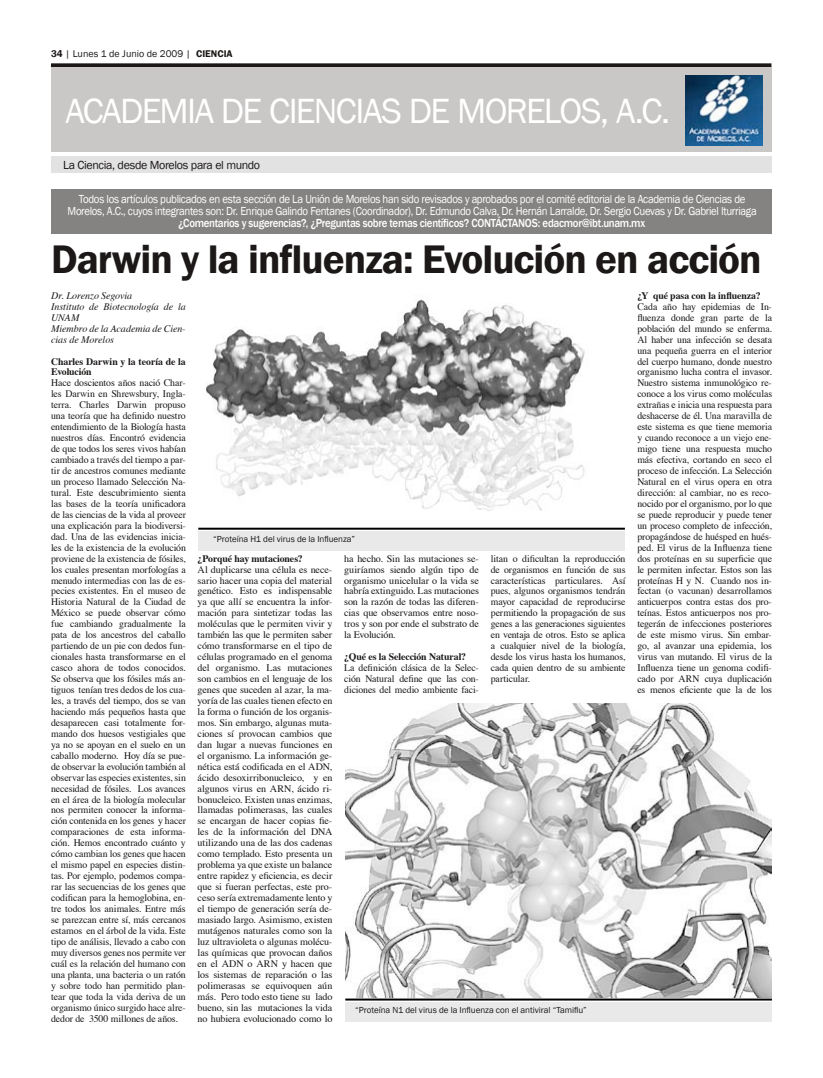
<style>
.page{position:relative;width:823px;height:1078px;background:#fff}
.page>*{position:absolute;margin:0;border:0;box-sizing:border-box;transform-origin:0 0}
.t1{font:600 41px "Franklin Gothic";letter-spacing:-.025em;color:#1b1817}
.t2{font:36px "Franklin Gothic";letter-spacing:-.045em;color:#fff}
.t3{font:12px/12px "Franklin Gothic";letter-spacing:-.03em;color:#fff;text-align:center;scale:.9 1}
.t4{font:500 12px "Franklin Gothic";letter-spacing:-.03em;color:#fff;scale:.9 1}
.t5{font:12px "Franklin Gothic";letter-spacing:-.03em;color:#1b1817}
.t6{font:10px/10.9px "Times";letter-spacing:-.01em;color:#1b1817;text-align:justify}
.t7{font:700 10px/10.9px "Times";letter-spacing:-.01em;color:#1b1817}
.t8{font:italic 10px/10.9px "Times";color:#1b1817}
.t9{font:10px "Franklin Gothic";color:#1b1817}
.t10{font:600 10px "Franklin Gothic";color:#1b1817}
.t11{font:9px "Franklin Gothic";letter-spacing:-.005em;color:#1b1817}
.s1{font-weight:600}
</style>
<div class="page">
<svg style="left:51px;top:63px;width:720px;height:4px;background:#2f2c2b"></svg>
<div style="left:51px;top:67px;width:720px;height:85px;background:#c9c8c6"></div>
<div style="left:51px;top:156px;width:720px;height:17px;background:#e2e2e2"></div>
<div style="left:51px;top:189px;width:720px;height:44px;background:#858382"></div>
<img style="left:685px;top:75px;width:77px;height:70px">
<img style="left:206px;top:299px;width:379px;height:212px">
<hr style="left:198px;top:527px;width:426px;height:2px;background:#000">
<div style="left:198px;top:531px;width:426px;height:19px;background:#e9e9e9"></div>
<img style="left:345px;top:703px;width:426px;height:294px">
<hr style="left:345px;top:998px;width:426px;height:2px;background:#000">
<div style="left:345px;top:1001px;width:426px;height:20px;background:#e9e9e9"></div>
<p class="t9" style="left:51px;top:47px;width:141px"><span class="s1">34</span> | Lunes 1 de Junio de 2009 |</p>
<p class="t10" style="left:196px;top:47px;width:38px">CIENCIA</p>
<h2 class="t2" style="left:65px;top:90px;width:605px">ACADEMIA DE CIENCIAS DE MORELOS, A.C.</h2>
<p class="t5" style="left:63px;top:158px;width:198px">La Ciencia, desde Morelos para el mundo</p>
<p class="t3" style="left:67px;top:193px;width:766px">Todos los artículos publicados en esta sección de La Unión de Morelos han sido revisados y aprobados por el comité editorial de la Academia de Ciencias de<br>Morelos, A.C., cuyos integrantes son: Dr. Enrique Galindo Fentanes (Coordinador), Dr. Edmundo Calva, Dr. Hernán Larralde, Dr. Sergio Cuevas y Dr. Gabriel Iturriaga</p>
<p class="t4" style="left:178px;top:216px;width:520px">¿Comentarios y sugerencias?, ¿Preguntas sobre temas científicos? CONTÁCTANOS: edacmor@ibt.unam.mx</p>
<h1 class="t1" style="left:51px;top:235px;width:711px">Darwin y la influenza: Evolución en acción</h1>
<p class="t8" style="left:51px;top:291px;width:136px">Dr. Lorenzo Segovia<br>Instituto de Biotecnología de la<br>UNAM<br>Miembro de la Academia de Cien&shy;cias de Morelos</p>
<p class="t7" style="left:51px;top:356px;width:136px">Charles Darwin y la teoría de la<br>Evolución</p>
<p class="t6" style="left:51px;top:378px;width:136px">Hace doscientos años nació Char&shy;les Darwin en Shrewsbury, Ingla&shy;terra. Charles Darwin propuso una teoría que ha definido nuestro entendimiento de la Biología hasta nuestros días. Encontró evidencia de que todos los seres vivos habían cambiado a través del tiempo a par&shy;tir de ancestros comunes mediante un proceso llamado Selección Na&shy;tural. Este descubrimiento sienta las bases de la teoría unificadora de las ciencias de la vida al proveer una explicación para la biodiversi&shy;dad. Una de las evidencias inicia&shy;les de la existencia de la evolución proviene de la existencia de fósiles, los cuales presentan morfologías a menudo intermedias con las de es&shy;pecies existentes. En el museo de Historia Natural de la Ciudad de México se puede observar cómo fue cambiando gradualmente la pata de los ancestros del caballo partiendo de un pie con dedos fun&shy;cionales hasta transformarse en el casco ahora de todos conocidos.<br>Se observa que los fósiles más an&shy;tiguos tenían tres dedos de los cua&shy;les, a través del tiempo, dos se van haciendo más pequeños hasta que desaparecen casi totalmente for&shy;mando dos huesos vestigiales que ya no se apoyan en el suelo en un caballo moderno. Hoy día se pue&shy;de observar la evolución también al observar las especies existentes, sin necesidad de fósiles. Los avances en el área de la biología molecular nos permiten conocer la informa&shy;ción contenida en los genes y hacer comparaciones de esta informa&shy;ción. Hemos encontrado cuánto y cómo cambian los genes que hacen el mismo papel en especies distin&shy;tas. Por ejemplo, podemos compa&shy;rar las secuencias de los genes que codifican para la hemoglobina, en&shy;tre todos los animales. Entre más se parezcan entre sí, más cercanos estamos en el árbol de la vida. Este tipo de análisis, llevado a cabo con muy diversos genes nos permite ver cuál es la relación del humano con una planta, una bacteria o un ratón y sobre todo han permitido plan&shy;tear que toda la vida deriva de un organismo único surgido hace alre&shy;dedor de 3500 millones de años.</p>
<p class="t11" style="left:213px;top:534px;width:143px">“Proteína H1 del virus de la Influenza”</p>
<p class="t7" style="left:197px;top:553px;width:107px">¿Porqué hay mutaciones?</p>
<p class="t6" style="left:197px;top:564px;width:136px">Al duplicarse una célula es nece&shy;sario hacer una copia del material genético. Esto es indispensable ya que allí se encuentra la infor&shy;mación para sintetizar todas las moléculas que le permiten vivir y también las que le permiten saber cómo transformarse en el tipo de células programado en el genoma del organismo. Las mutaciones son cambios en el lenguaje de los genes que suceden al azar, la ma&shy;yoría de las cuales tienen efecto en la forma o función de los organis&shy;mos. Sin embargo, algunas muta&shy;ciones sí provocan cambios que dan lugar a nuevas funciones en el organismo. La información ge&shy;nética está codificada en el ADN, ácido desoxirribonucleico, y en algunos virus en ARN, ácido ri&shy;bonucleico. Existen unas enzimas, llamadas polimerasas, las cuales se encargan de hacer copias fie&shy;les de la información del DNA utilizando una de las dos cadenas como templado. Esto presenta un problema ya que existe un balance entre rapidez y eficiencia, es decir que si fueran perfectas, este pro&shy;ceso sería extremadamente lento y el tiempo de generación sería de&shy;masiado largo. Asimismo, existen mutágenos naturales como son la luz ultravioleta o algunas molécu&shy;las químicas que provocan daños en el ADN o ARN y hacen que los sistemas de reparación o las polimerasas se equivoquen aún más. Pero todo esto tiene su lado bueno, sin las mutaciones la vida no hubiera evolucionado como lo</p>
<p class="t6" style="left:344px;top:553px;width:136px">ha hecho. Sin las mutaciones se&shy;guiríamos siendo algún tipo de organismo unicelular o la vida se habría extinguido. Las mutaciones son la razón de todas las diferen&shy;cias que observamos entre noso&shy;tros y son por ende el substrato de la Evolución.</p>
<p class="t6" style="left:490px;top:553px;width:136px">litan o dificultan la reproducción de organismos en función de sus características particulares. Así pues, algunos organismos tendrán mayor capacidad de reproducirse permitiendo la propagación de sus genes a las generaciones siguientes en ventaja de otros. Esto se aplica a cualquier nivel de la biología, desde los virus hasta los humanos, cada quien dentro de su ambiente particular.</p>
<p class="t7" style="left:344px;top:652px;width:123px">¿Qué es la Selección Natural?</p>
<p class="t6" style="left:344px;top:663px;width:136px">La definición clásica de la Selec&shy;ción Natural define que las con&shy;diciones del medio ambiente faci-</p>
<p class="t11" style="left:355px;top:1004px;width:233px">“Proteína N1 del virus de la Influenza con el antiviral “Tamiflu”</p>
<p class="t7" style="left:637px;top:291px;width:125px">¿Y qué pasa con la influenza?</p>
<p class="t6" style="left:637px;top:302px;width:136px">Cada año hay epidemias de In&shy;fluenza donde gran parte de la población del mundo se enferma.<br>Al haber una infección se desata una pequeña guerra en el interior del cuerpo humano, donde nuestro organismo lucha contra el invasor.<br>Nuestro sistema inmunológico re&shy;conoce a los virus como moléculas extrañas e inicia una respuesta para deshacerse de él. Una maravilla de este sistema es que tiene memoria y cuando reconoce a un viejo ene&shy;migo tiene una respuesta mucho más efectiva, cortando en seco el proceso de infección. La Selección Natural en el virus opera en otra dirección: al cambiar, no es reco&shy;nocido por el organismo, por lo que se puede reproducir y puede tener un proceso completo de infección, propagándose de huésped en hués&shy;ped. El virus de la Influenza tiene dos proteínas en su superficie que le permiten infectar. Estos son las proteínas H y N. Cuando nos in&shy;fectan (o vacunan) desarrollamos anticuerpos contra estas dos pro&shy;teínas. Estos anticuerpos nos pro&shy;tegerán de infecciones posteriores de este mismo virus. Sin embar&shy;go, al avanzar una epidemia, los virus van mutando. El virus de la Influenza tiene un genoma codifi&shy;cado por ARN cuya duplicación es menos eficiente que la de los</p>
</div>
